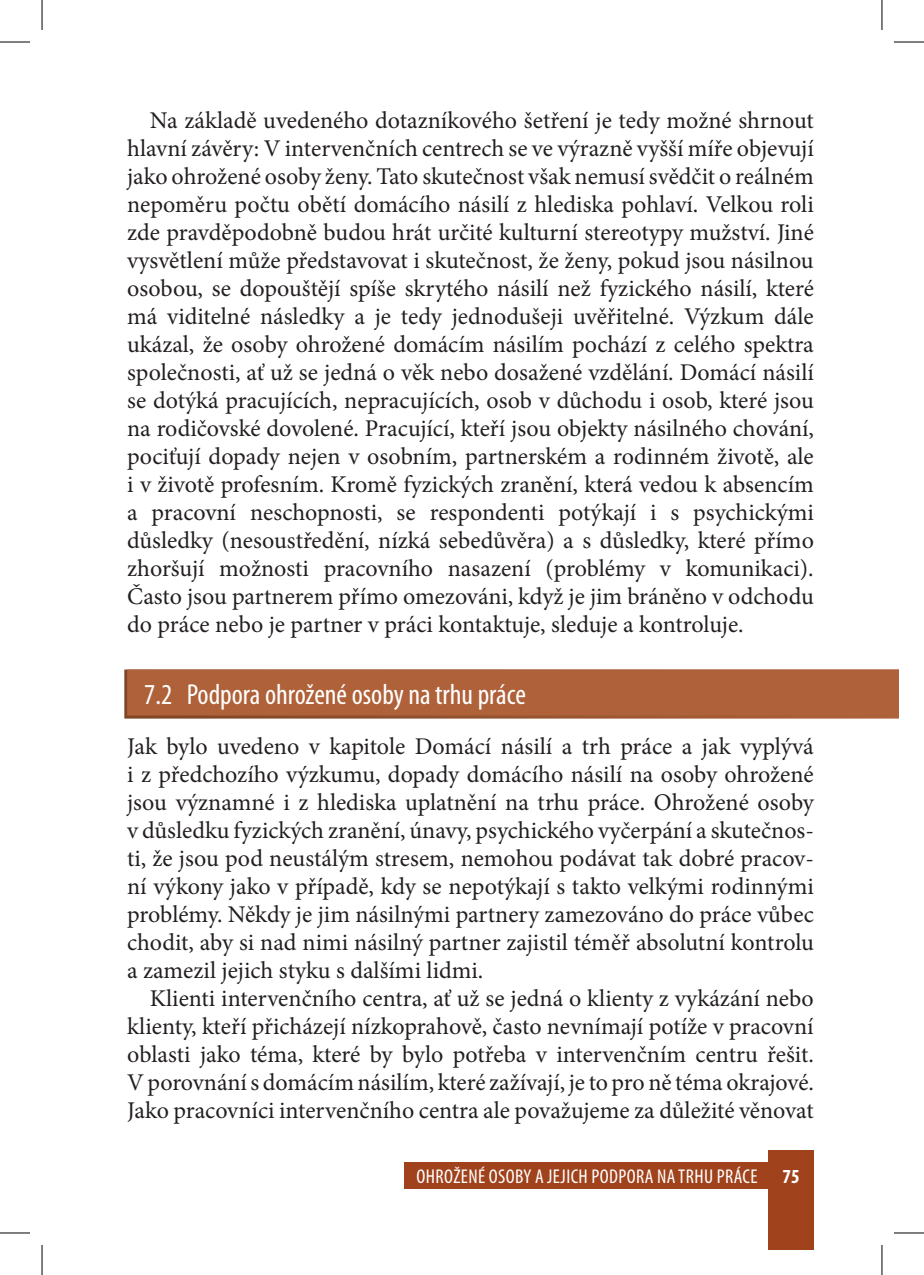
<style>
.page{position:relative;width:924px;height:1275px;background:#fff}
.page>*{position:absolute;margin:0;border:0;box-sizing:border-box;transform-origin:0 0}
.t1{font:condensed 29px "Myriad Pro";color:#fff}
.t2{font:24px/28px "Minion Pro";color:#231f20;text-align:justify}
.t3{font:condensed 20px "Myriad Pro";letter-spacing:.02em;color:#fff}
.t4{font:700 condensed 20px "Myriad Pro";color:#fff}
</style>
<div class="page">
<div style="left:768px;top:1150px;width:45px;height:100px;background:#a0431d"></div>
<svg style="left:124px;top:669px;width:774px;height:49px;background:#995531"></svg>
<div style="left:127px;top:669px;width:771px;height:46px;background:#af623a"></div>
<div style="left:405px;top:1162px;width:363px;height:26px;background:#a0431d"></div>
<hr style="left:0;top:42px;width:30px;height:1px;background:#000">
<hr style="left:893px;top:42px;width:30px;height:1px;background:#000">
<hr style="left:0;top:1232px;width:30px;height:1px;background:#000">
<hr style="left:893px;top:1232px;width:30px;height:1px;background:#000">
<hr style="left:42px;top:0;width:1px;height:30px;background:#000">
<hr style="left:42px;top:1245px;width:1px;height:30px;background:#000">
<hr style="left:881px;top:0;width:1px;height:30px;background:#000">
<hr style="left:881px;top:1245px;width:1px;height:30px;background:#000">
<p class="t2" style="left:127px;top:108px;width:688px;text-indent:23px">Na základě uvedeného dotazníkového šetření je tedy možné shrnout hlavní závěry: V intervenčních centrech se ve výrazně vyšší míře objevují jako ohrožené osoby ženy. Tato skutečnost však nemusí svědčit o reálném nepoměru počtu obětí domácího násilí z hlediska pohlaví. Velkou roli zde pravděpodobně budou hrát určité kulturní stereotypy mužství. Jiné vysvětlení může představovat i skutečnost, že ženy, pokud jsou násilnou osobou, se dopouštějí spíše skrytého násilí než fyzického násilí, které má viditelné následky a je tedy jednodušeji uvěřitelné. Výzkum dále ukázal, že osoby ohrožené domácím násilím pochází z celého spektra společnosti, ať už se jedná o věk nebo dosažené vzdělání. Domácí násilí se dotýká pracujících, nepracujících, osob v důchodu i osob, které jsou na rodičovské dovolené. Pracující, kteří jsou objekty násilného chování, pociťují dopady nejen v osobním, partnerském a rodinném životě, ale i v životě profesním. Kromě fyzických zranění, která vedou k absencím a pracovní neschopnosti, se respondenti potýkají i s psychickými důsledky (nesoustředění, nízká sebedůvěra) a s důsledky, které přímo zhoršují možnosti pracovního nasazení (problémy v komunikaci).<br>Často jsou partnerem přímo omezováni, když je jim bráněno v odchodu do práce nebo je partner v práci kontaktuje, sleduje a kontroluje.</p>
<p class="t1" style="left:144px;top:683px;width:383px">7.2 Podpora ohrožené osoby na trhu práce</p>
<p class="t2" style="left:127px;top:734px;width:688px">Jak bylo uvedeno v kapitole Domácí násilí a trh práce a jak vyplývá i z předchozího výzkumu, dopady domácího násilí na osoby ohrožené jsou významné i z hlediska uplatnění na trhu práce. Ohrožené osoby v důsledku fyzických zranění, únavy, psychického vyčerpání a skutečnos&shy;ti, že jsou pod neustálým stresem, nemohou podávat tak dobré pracov&shy;ní výkony jako v případě, kdy se nepotýkají s takto velkými rodinnými problémy. Někdy je jim násilnými partnery zamezováno do práce vůbec chodit, aby si nad nimi násilný partner zajistil téměř absolutní kontrolu a zamezil jejich styku s dalšími lidmi.</p>
<p class="t2" style="left:127px;top:986px;width:688px;text-indent:23px">Klienti intervenčního centra, ať už se jedná o klienty z vykázání nebo klienty, kteří přicházejí nízkoprahově, často nevnímají potíže v pracovní oblasti jako téma, které by bylo potřeba v intervenčním centru řešit.<br>V porovnání s domácím násilím, které zažívají, je to pro ně téma okrajové.<br>Jako pracovníci intervenčního centra ale považujeme za důležité věnovat</p>
<p class="t3" style="left:416px;top:1169px;width:342px">OHROŽENÉ OSOBY A JEJICH PODPORA NA TRHU PRÁCE</p>
<p class="t4" style="left:782px;top:1169px;width:19px">75</p>
</div>
